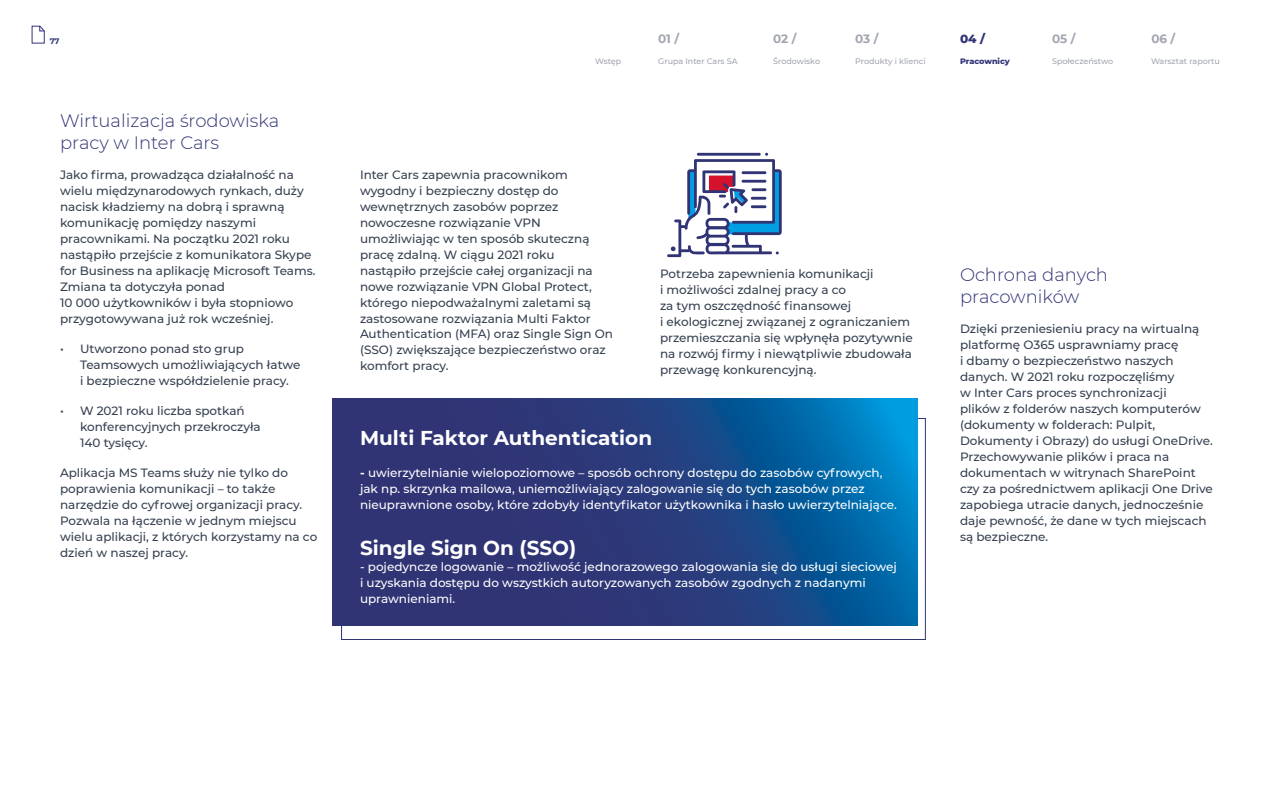
<style>
.page{position:relative;width:1280px;height:800px;background:#fff}
.page>*{position:absolute;margin:0;border:0;box-sizing:border-box;transform-origin:0 0}
.t1{font:700 20px "Montserrat";color:#fff}
.t2{font:300 18px/21.6px "Montserrat";color:#303475}
.t3{font:500 12px/16px "Montserrat";color:#354050}
.t4{font:500 12px/16px "Montserrat";color:#fff}
.t5{font:700 12px "Montserrat";letter-spacing:-.005em;color:#a1a5b0}
.t6{font:800 12px "Montserrat";color:#303475}
.t7{font:500 8px "Montserrat";color:#a1a5b0}
.t8{font:800 8px "Montserrat";letter-spacing:-.005em;color:#303475}
.t9{font:700 8px "Montserrat";color:#303475}
.s1{font-weight:700}
</style>
<div class="page">
<svg style="left:31px;top:25px;width:14px;height:19px"></svg>
<svg style="left:333px;top:399px;width:585px;height:227px;background:#204585"></svg>
<svg style="left:667px;top:152px;width:115px;height:105px"></svg>
<p class="t9" style="left:50px;top:35px;width:11px">77</p>
<h2 class="t2" style="left:60px;top:110px;width:221px">Wirtualizacja środowiska pracy w Inter Cars</h2>
<p class="t3" style="left:60px;top:166px;width:257px">Jako firma, prowadząca działalność na wielu międzynarodowych rynkach, duży nacisk kładziemy na dobrą i sprawną komunikację pomiędzy naszymi pracownikami. Na początku 2021 roku nastąpiło przejście z komunikatora Skype for Business na aplikację Microsoft Teams.<br>Zmiana ta dotyczyła ponad<br>10 000 użytkowników i była stopniowo przygotowywana już rok wcześniej.</p>
<p class="t3" style="left:80px;top:340px;width:222px;text-indent:-20px">• Utworzono ponad sto grup<br>Teamsowych umożliwiających łatwe i bezpieczne współdzielenie pracy.</p>
<p class="t3" style="left:80px;top:402px;width:182px;text-indent:-20px">• W 2021 roku liczba spotkań konferencyjnych przekroczyła<br>140 tysięcy.</p>
<p class="t3" style="left:60px;top:464px;width:259px">Aplikacja MS Teams służy nie tylko do poprawienia komunikacji – to także narzędzie do cyfrowej organizacji pracy.<br>Pozwala na łączenie w jednym miejscu wielu aplikacji, z których korzystamy na co dzień w naszej pracy.</p>
<p class="t5" style="left:658px;top:30px;width:22px">01 /</p>
<p class="t5" style="left:773px;top:30px;width:25px">02 /</p>
<p class="t5" style="left:855px;top:30px;width:25px">03 /</p>
<p class="t6" style="left:960px;top:30px;width:27px">04 /</p>
<p class="t5" style="left:1052px;top:30px;width:25px">05 /</p>
<p class="t5" style="left:1151px;top:30px;width:25px">06 /</p>
<p class="t7" style="left:595px;top:55px;width:28px">Wstęp</p>
<p class="t7" style="left:658px;top:55px;width:81px">Grupa Inter Cars SA</p>
<p class="t7" style="left:773px;top:55px;width:48px">Środowisko</p>
<p class="t7" style="left:855px;top:55px;width:72px">Produkty i klienci</p>
<p class="t8" style="left:960px;top:55px;width:51px">Pracownicy</p>
<p class="t7" style="left:1052px;top:55px;width:63px">Społeczeństwo</p>
<p class="t7" style="left:1151px;top:55px;width:71px">Warsztat raportu</p>
<p class="t3" style="left:360px;top:166px;width:255px">Inter Cars zapewnia pracownikom wygodny i bezpieczny dostęp do wewnętrznych zasobów poprzez nowoczesne rozwiązanie VPN umożliwiając w ten sposób skuteczną pracę zdalną. W ciągu 2021 roku nastąpiło przejście całej organizacji na nowe rozwiązanie VPN Global Protect, którego niepodważalnymi zaletami są zastosowane rozwiązania Multi Faktor Authentication (MFA) oraz Single Sign On (SSO) zwiększające bezpieczeństwo oraz komfort pracy.</p>
<p class="t3" style="left:660px;top:265px;width:254px">Potrzeba zapewnienia komunikacji<br>i możliwości zdalnej pracy a co<br>za tym oszczędność finansowej<br>i ekologicznej związanej z ograniczaniem przemieszczania się wpłynęła pozytywnie na rozwój firmy i niewątpliwie zbudowała przewagę konkurencyjną.</p>
<h2 class="t2" style="left:960px;top:263px;width:150px">Ochrona danych pracowników</h2>
<p class="t3" style="left:960px;top:320px;width:254px">Dzięki przeniesieniu pracy na wirtualną platformę O365 usprawniamy pracę<br>i dbamy o bezpieczeństwo naszych danych. W 2021 roku rozpoczęliśmy<br>w Inter Cars proces synchronizacji<br>plików z folderów naszych komputerów (dokumenty w folderach: Pulpit, Dokumenty i Obrazy) do usługi OneDrive.<br>Przechowywanie plików i praca na dokumentach w witrynach SharePoint czy za pośrednictwem aplikacji One Drive zapobiega utracie danych, jednocześnie daje pewność, że dane w tych miejscach są bezpieczne.</p>
<h1 class="t1" style="left:360px;top:424px;width:294px">Multi Faktor Authentication</h1>
<p class="t4" style="left:360px;top:465px;width:538px"><span class="s1">-</span> uwierzytelnianie wielopoziomowe – sposób ochrony dostępu do zasobów cyfrowych, jak np. skrzynka mailowa, uniemożliwiający zalogowanie się do tych zasobów przez nieuprawnione osoby, które zdobyły identyfikator użytkownika i hasło uwierzytelniające.</p>
<h1 class="t1" style="left:360px;top:534px;width:218px">Single Sign On (SSO)</h1>
<p class="t4" style="left:360px;top:559px;width:538px">- pojedyncze logowanie – możliwość jednorazowego zalogowania się do usługi sieciowej i uzyskania dostępu do wszystkich autoryzowanych zasobów zgodnych z nadanymi uprawnieniami.</p>
</div>
